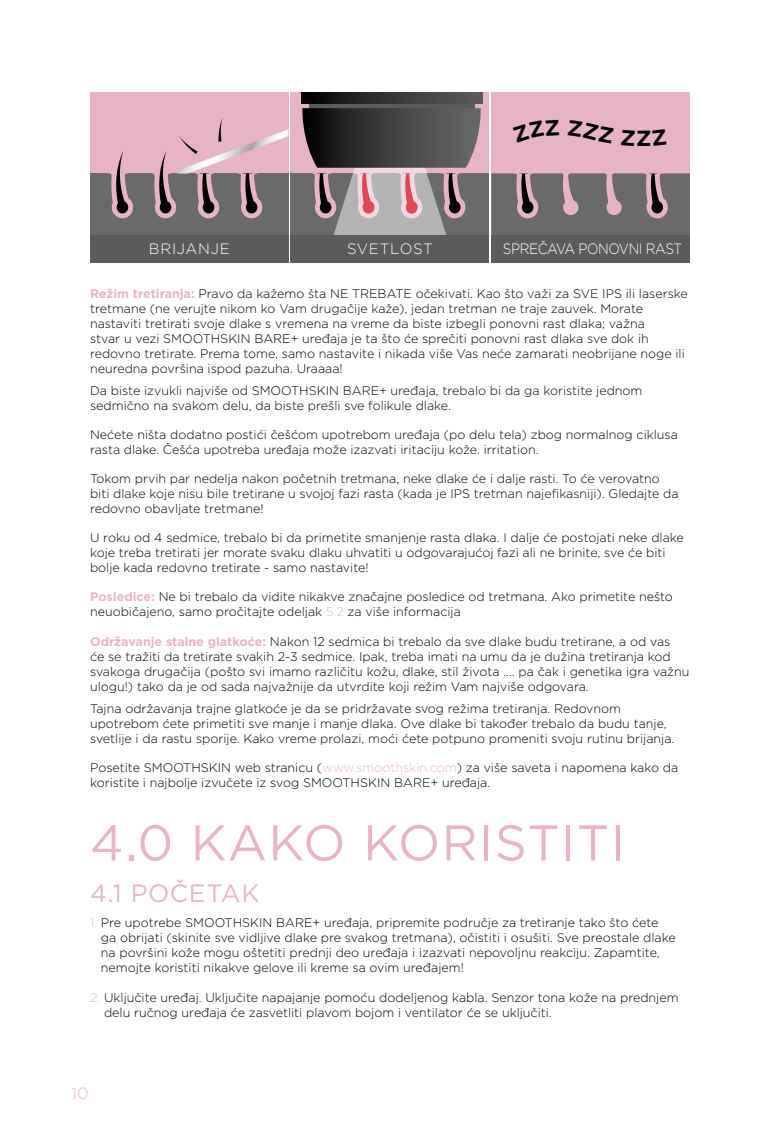
<style>
.page{position:relative;width:780px;height:1134px;background:#fff}
.page>*{position:absolute;margin:0;border:0;box-sizing:border-box;transform-origin:0 0}
.t1{font:50px "Gotham";letter-spacing:.025em;color:#eab4c3}
.t2{font:25px "Gotham";letter-spacing:.025em;color:#eab4c3}
.t3{font:700 22px "Gotham";color:#000}
.t4{font:300 16.25px "Gotham";color:#eab4c3}
.t5{font:300 15px "Gotham";letter-spacing:-.03em;color:#fff;scale:.9 1}
.t6{font:300 15px "Gotham";letter-spacing:.05em;color:#fff}
.t7{font:300 15px "Gotham";letter-spacing:.045em;color:#fff}
.t8{font:300 12.5px/15px "Gotham";color:#000}
.s1{font-weight:700;color:#eab4c3}
.s2{color:#eab4c3}
</style>
<div class="page">
<div style="left:291px;top:92px;width:198px;height:148px;background:#e8b3c3"></div>
<div style="left:291px;top:174px;width:198px;height:66px;background:#6a6a6a"></div>
<div style="left:309px;top:104px;width:165px;height:12px;background:#5b5b5b"></div>
<div style="left:291px;top:236px;width:198px;height:27px;background:#5b5b5b"></div>
<svg style="left:302px;top:92px;width:180px;height:12px;background:#323232"></svg>
<div style="left:491px;top:92px;width:199px;height:148px;background:#e8b3c3"></div>
<div style="left:491px;top:236px;width:199px;height:27px;background:#5b5b5b"></div>
<div style="left:90px;top:92px;width:198px;height:148px;background:#e8b3c3"></div>
<div style="left:90px;top:174px;width:198px;height:66px;background:#6a6a6a"></div>
<div style="left:90px;top:236px;width:198px;height:27px;background:#5b5b5b"></div>
<svg style="left:107px;top:151px;width:26px;height:67px"></svg>
<svg style="left:301px;top:108px;width:180px;height:128px"></svg>
<svg style="left:491px;top:173px;width:199px;height:63px;background:#776f71"></svg>
<svg style="left:150px;top:118px;width:138px;height:100px"></svg>
<h3 class="t3" style="left:636px;top:123px;width:17px">Z</h3>
<p class="t6" style="left:149px;top:239px;width:82px">BRIJANJE</p>
<p class="t7" style="left:347px;top:239px;width:87px">SVETLOST</p>
<p class="t5" style="left:503px;top:239px;width:201px">SPREČAVA PONOVNI RAST</p>
<p class="t8" style="left:90px;top:285px;width:599px"><span class="s1">Režim tretiranja:</span> Pravo da kažemo šta NE TREBATE očekivati. Kao što važi za SVE IPS ili laserske tretmane (ne verujte nikom ko Vam drugačije kaže), jedan tretman ne traje zauvek. Morate nastaviti tretirati svoje dlake s vremena na vreme da biste izbegli ponovni rast dlaka; važna<br>stvar u vezi SMOOTHSKIN BARE+ uređaja je ta što će sprečiti ponovni rast dlaka sve dok ih redovno tretirate. Prema tome, samo nastavite i nikada više Vas neće zamarati neobrijane noge ili neuredna površina ispod pazuha. Uraaaa!</p>
<p class="t8" style="left:90px;top:382px;width:554px">Da biste izvukli najviše od SMOOTHSKIN BARE+ uređaja, trebalo bi da ga koristite jednom sedmično na svakom delu, da biste prešli sve folikule dlake.</p>
<p class="t8" style="left:90px;top:427px;width:589px">Nećete ništa dodatno postići češćom upotrebom uređaja (po delu tela) zbog normalnog ciklusa rasta dlake. Češća upotreba uređaja može izazvati iritaciju kože. irritation.</p>
<p class="t8" style="left:90px;top:471px;width:590px">Tokom prvih par nedelja nakon početnih tretmana, neke dlake će i dalje rasti. To će verovatno biti dlake koje nisu bile tretirane u svojoj fazi rasta (kada je IPS tretman najefikasniji). Gledajte da redovno obavljate tretmane!</p>
<p class="t8" style="left:90px;top:530px;width:595px">U roku od 4 sedmice, trebalo bi da primetite smanjenje rasta dlaka. I dalje će postojati neke dlake koje treba tretirati jer morate svaku dlaku uhvatiti u odgovarajućoj fazi ali ne brinite, sve će biti bolje kada redovno tretirate - samo nastavite!</p>
<p class="t8" style="left:90px;top:589px;width:584px"><span class="s1">Posledice:</span> Ne bi trebalo da vidite nikakve značajne posledice od tretmana. Ako primetite nešto neuobičajeno, samo pročitajte odeljak <span class="s2">5.2</span> za više informacija</p>
<p class="t8" style="left:90px;top:633px;width:601px"><span class="s1">Održavanje stalne glatkoće:</span> Nakon 12 sedmica bi trebalo da sve dlake budu tretirane, a od vas<br>će se tražiti da tretirate svakih 2-3 sedmice. Ipak, treba imati na umu da je dužina tretiranja kod svakoga drugačija (pošto svi imamo različitu kožu, dlake, stil života .... pa čak i genetika igra važnu ulogu!) tako da je od sada najvažnije da utvrdite koji režim Vam najviše odgovara.</p>
<p class="t8" style="left:90px;top:700px;width:585px">Tajna održavanja trajne glatkoće je da se pridržavate svog režima tretiranja. Redovnom upotrebom ćete primetiti sve manje i manje dlaka. Ove dlake bi također trebalo da budu tanje, svetlije i da rastu sporije. Kako vreme prolazi, moći ćete potpuno promeniti svoju rutinu brijanja.</p>
<p class="t8" style="left:90px;top:759px;width:589px">Posetite SMOOTHSKIN web stranicu (<span class="s2">www.smoothskin.com</span>) za više saveta i napomena kako da koristite i najbolje izvučete iz svog SMOOTHSKIN BARE+ uređaja.</p>
<h1 class="t1" style="left:90px;top:811px;width:536px">4.0 KAKO KORISTITI</h1>
<h2 class="t2" style="left:90px;top:877px;width:171px">4.1 POČETAK</h2>
<p class="t8" style="left:101px;top:915px;width:576px;text-indent:-11px"><span class="s2">1.</span> Pre upotrebe SMOOTHSKIN BARE+ uređaja, pripremite područje za tretiranje tako što ćete ga obrijati (skinite sve vidljive dlake pre svakog tretmana), očistiti i osušiti. Sve preostale dlake na površini kože mogu oštetiti prednji deo uređaja i izazvati nepovoljnu reakciju. Zapamtite, nemojte koristiti nikakve gelove ili kreme sa ovim uređajem!</p>
<p class="t8" style="left:104px;top:989px;width:576px;text-indent:-14px"><span class="s2">2.</span> Uključite uređaj. Uključite napajanje pomoću dodeljenog kabla. Senzor tona kože na prednjem delu ručnog uređaja će zasvetliti plavom bojom i ventilator će se uključiti.</p>
<h3 class="t4" style="left:72px;top:1083px;width:18px">10</h3>
</div>
